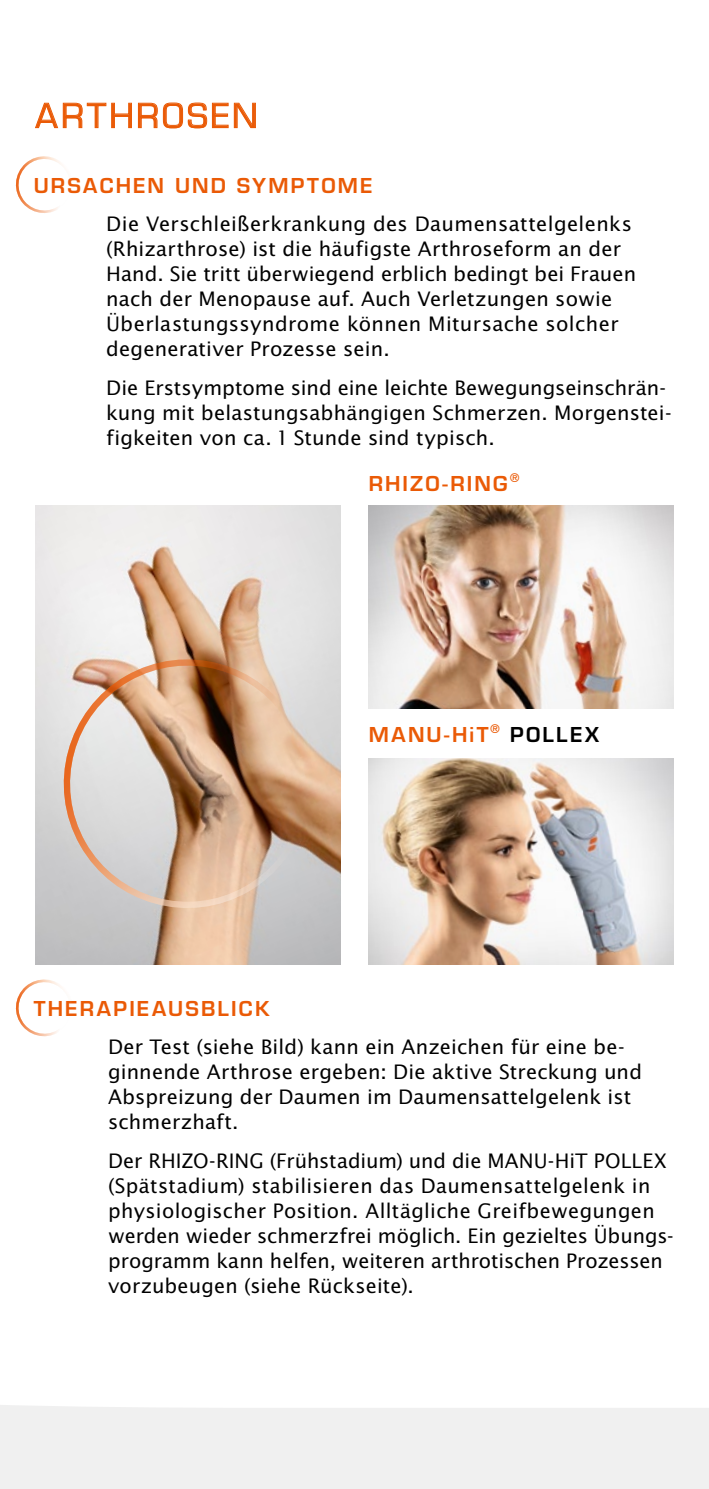
<style>
.page{position:relative;width:709px;height:1489px;background:#fff}
.page>*{position:absolute;margin:0;border:0;box-sizing:border-box;transform-origin:0 0}
.t1{font:32.5px "Eurostile";letter-spacing:.105em;color:#ea5a06}
.t2{font:20px/25px "Lucida Sans";letter-spacing:.005em;color:#000}
.t3{font:600 20px "Eurostile";letter-spacing:.11em;color:#ea5a06}
.t4{font:600 20px "Eurostile";letter-spacing:.12em;color:#000}
.t5{font:600 11.75px "Eurostile";color:#ea5a06}
</style>
<div class="page">
<img style="left:35px;top:505px;width:305px;height:459px">
<img style="left:369px;top:758px;width:304px;height:206px">
<img style="left:369px;top:505px;width:304px;height:203px">
<div style="left:0;top:1405px;width:709px;height:83px;background:#f0f0f0"></div>
<svg style="left:35px;top:103px;width:97px;height:25px"></svg>
<svg style="left:138px;top:102px;width:118px;height:26px"></svg>
<svg style="left:15px;top:979px;width:46px;height:58px"></svg>
<svg style="left:15px;top:156px;width:46px;height:57px"></svg>
<svg style="left:41px;top:636px;width:284px;height:294px;background:#cdb6a5"></svg>
<h1 class="t1" style="left:35px;top:96px;width:224px">ARTHROSEN</h1>
<p class="t3" style="left:34px;top:173px;width:340px">URSACHEN UND SYMPTOME</p>
<p class="t2" style="left:106px;top:210px;width:531px">Die Verschleißerkrankung des Daumensattelgelenks (Rhizarthrose) ist die häufigste Arthroseform an der Hand. Sie tritt überwiegend erblich bedingt bei Frauen nach der Menopause auf. Auch Verletzungen sowie Überlastungssyndrome können Mitursache solcher degenerativer Prozesse sein.</p>
<p class="t2" style="left:106px;top:375px;width:567px">Die Erstsymptome sind eine leichte Bewegungseinschrän&shy;kung mit belastungsabhängigen Schmerzen. Morgenstei&shy;figkeiten von ca. 1 Stunde sind typisch.</p>
<p class="t3" style="left:369px;top:471px;width:140px">RHIZO-RING</p>
<p class="t5" style="left:510px;top:470px;width:11px">®</p>
<p class="t3" style="left:369px;top:722px;width:121px">MANU-HiT</p>
<p class="t5" style="left:490px;top:721px;width:11px">®</p>
<p class="t4" style="left:510px;top:722px;width:91px">POLLEX</p>
<p class="t3" style="left:34px;top:996px;width:237px">THERAPIEAUSBLICK</p>
<p class="t2" style="left:108px;top:1033px;width:535px">Der Test (siehe Bild) kann ein Anzeichen für eine be&shy;ginnende Arthrose ergeben: Die aktive Streckung und Abspreizung der Daumen im Daumensattelgelenk ist schmerzhaft.</p>
<p class="t2" style="left:108px;top:1147px;width:567px">Der RHIZO-RING (Frühstadium) und die MANU-HiT POLLEX (Spätstadium) stabilisieren das Daumensattelgelenk in physiologischer Position. Alltägliche Greifbewegungen werden wieder schmerzfrei möglich. Ein gezieltes Übungs&shy;programm kann helfen, weiteren arthrotischen Prozessen vorzubeugen (siehe Rückseite).</p>
</div>
